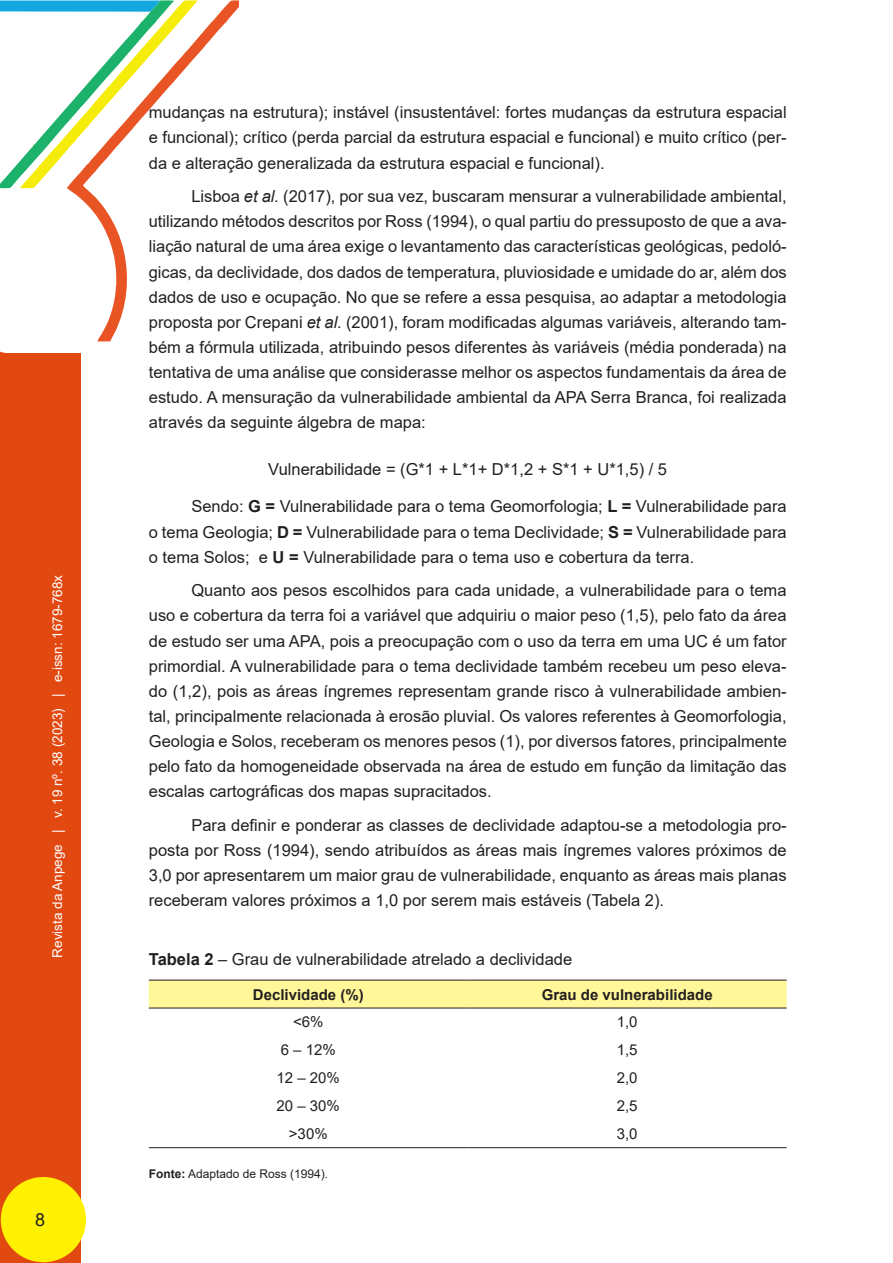
<style>
.page{position:relative;width:893px;height:1263px;background:#fff}
.page>*{position:absolute;margin:0;border:0;box-sizing:border-box;transform-origin:0 0}
.t1{font:18px "Arial";color:#231f20}
._04_CORPO_DO_TEXTO{font:16.5px/25px "Arial";color:#231f20;text-align:justify}
._07_TITULO_GRAFICO{font:16.5px "Arial";color:#231f20}
.t2{font:15px "Arial";color:#231f20}
.t3{font:700 15px "Arial";color:#231f20}
.t4{font:13.5px "Arial";color:#fff}
._08_FONTE_GRÁFICO{font:12px "Arial";color:#231f20}
.s1{font-style:italic}
.s2{font-weight:700}
</style>
<div class="page">
<svg style="left:0;top:351px;width:19px;height:3px"></svg>
<svg style="left:69px;top:0;width:170px;height:341px"></svg>
<svg style="left:0;top:0;width:198px;height:190px"></svg>
<div style="left:0;top:354px;width:80px;height:909px;background:#e24911"></div>
<div style="left:1px;top:1177px;width:85px;height:85px;background:#fff101;border-radius:50%"></div>
<div style="left:149px;top:981px;width:638px;height:27px;background:#fff79a"></div>
<hr style="left:149px;top:980px;width:319px;height:1px;background:#231f20">
<hr style="left:468px;top:980px;width:319px;height:1px;background:#231f20">
<hr style="left:149px;top:1008px;width:319px;height:1px;background:#231f20">
<hr style="left:468px;top:1008px;width:319px;height:1px;background:#231f20">
<hr style="left:149px;top:1147px;width:319px;height:1px;background:#231f20">
<hr style="left:468px;top:1147px;width:319px;height:1px;background:#231f20">
<p class="t4" style="left:48px;top:957px;width:384px;rotate:-90deg">Revista da Anpege | v. 19 nº. 38 (2023) | e-issn: 1679-768x</p>
<p class="t1" style="left:35px;top:1207px;width:12px">8</p>
<p class="_04_CORPO_DO_TEXTO" style="left:149px;top:100px;width:639px">mudanças na estrutura); instável (insustentável: fortes mudanças da estrutura espacial e funcional); crítico (perda parcial da estrutura espacial e funcional) e muito crítico (per&shy;da e alteração generalizada da estrutura espacial e funcional).</p>
<p class="_04_CORPO_DO_TEXTO" style="left:149px;top:184px;width:639px;text-indent:43px">Lisboa <span class="s1">et al.</span> (2017), por sua vez, buscaram mensurar a vulnerabilidade ambiental, utilizando métodos descritos por Ross (1994), o qual partiu do pressuposto de que a ava&shy;liação natural de uma área exige o levantamento das características geológicas, pedoló&shy;gicas, da declividade, dos dados de temperatura, pluviosidade e umidade do ar, além dos dados de uso e ocupação. No que se refere a essa pesquisa, ao adaptar a metodologia proposta por Crepani <span class="s1">et al.</span> (2001), foram modificadas algumas variáveis, alterando tam&shy;bém a fórmula utilizada, atribuindo pesos diferentes às variáveis (média ponderada) na tentativa de uma análise que considerasse melhor os aspectos fundamentais da área de estudo. A mensuração da vulnerabilidade ambiental da APA Serra Branca, foi realizada através da seguinte álgebra de mapa:</p>
<p class="_07_TITULO_GRAFICO" style="left:268px;top:457px;width:400px">Vulnerabilidade = (G*1 + L*1+ D*1,2 + S*1 + U*1,5) / 5</p>
<p class="_04_CORPO_DO_TEXTO" style="left:149px;top:494px;width:639px;text-indent:43px">Sendo: <span class="s2">G =</span> Vulnerabilidade para o tema Geomorfologia; <span class="s2">L =</span> Vulnerabilidade para o tema Geologia; <span class="s2">D =</span> Vulnerabilidade para o tema Declividade; <span class="s2">S =</span> Vulnerabilidade para o tema Solos; e <span class="s2">U =</span> Vulnerabilidade para o tema uso e cobertura da terra.</p>
<p class="_04_CORPO_DO_TEXTO" style="left:149px;top:578px;width:639px;text-indent:43px">Quanto aos pesos escolhidos para cada unidade, a vulnerabilidade para o tema uso e cobertura da terra foi a variável que adquiriu o maior peso (1,5), pelo fato da área de estudo ser uma APA, pois a preocupação com o uso da terra em uma UC é um fator primordial. A vulnerabilidade para o tema declividade também recebeu um peso eleva&shy;do (1,2), pois as áreas íngremes representam grande risco à vulnerabilidade ambien&shy;tal, principalmente relacionada à erosão pluvial. Os valores referentes à Geomorfologia, Geologia e Solos, receberam os menores pesos (1), por diversos fatores, principalmente pelo fato da homogeneidade observada na área de estudo em função da limitação das escalas cartográficas dos mapas supracitados.</p>
<p class="_04_CORPO_DO_TEXTO" style="left:149px;top:812px;width:639px;text-indent:43px">Para definir e ponderar as classes de declividade adaptou-se a metodologia pro&shy;posta por Ross (1994), sendo atribuídos as áreas mais íngremes valores próximos de 3,0 por apresentarem um maior grau de vulnerabilidade, enquanto as áreas mais planas receberam valores próximos a 1,0 por serem mais estáveis (Tabela 2).</p>
<p class="_07_TITULO_GRAFICO" style="left:149px;top:948px;width:425px"><span class="s2">Tabela 2</span> – Grau de vulnerabilidade atrelado a declividade</p>
<p class="t3" style="left:253px;top:984px;width:112px">Declividade (%)</p>
<p class="t3" style="left:542px;top:984px;width:172px">Grau de vulnerabilidade</p>
<p class="t2" style="left:293px;top:1012px;width:32px">&lt;6%</p>
<p class="t2" style="left:617px;top:1012px;width:22px">1,0</p>
<p class="t2" style="left:281px;top:1040px;width:57px">6 – 12%</p>
<p class="t2" style="left:617px;top:1040px;width:22px">1,5</p>
<p class="t2" style="left:277px;top:1068px;width:65px">12 – 20%</p>
<p class="t2" style="left:617px;top:1068px;width:22px">2,0</p>
<p class="t2" style="left:277px;top:1096px;width:65px">20 – 30%</p>
<p class="t2" style="left:617px;top:1096px;width:22px">2,5</p>
<p class="t2" style="left:289px;top:1123px;width:40px">&gt;30%</p>
<p class="t2" style="left:617px;top:1123px;width:22px">3,0</p>
<p class="_08_FONTE_GRÁFICO" style="left:149px;top:1165px;width:181px"><span class="s2">Fonte:</span> Adaptado de Ross (1994).</p>
</div>
